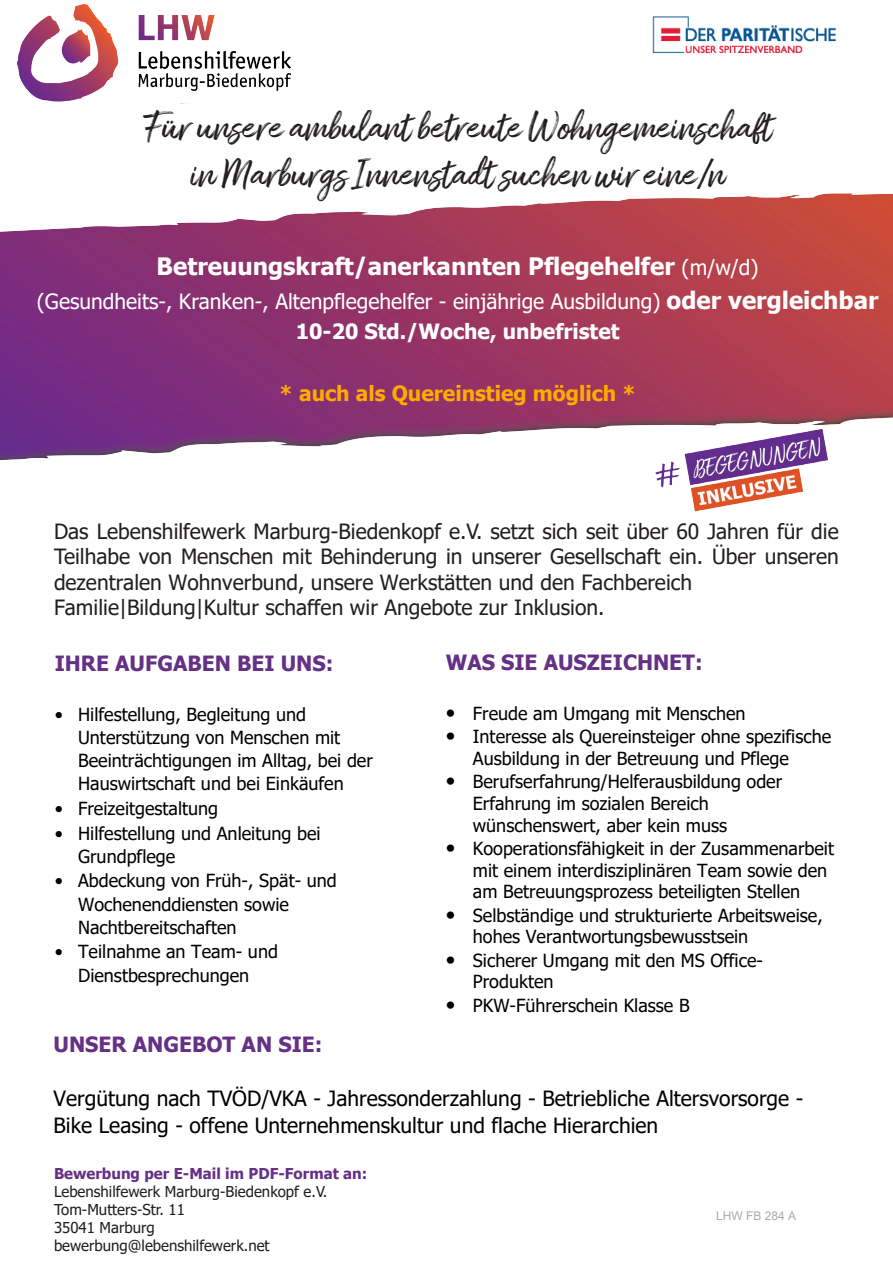
<style>
.page{position:relative;width:893px;height:1263px;background:#fff}
.page>*{position:absolute;margin:0;border:0;box-sizing:border-box;transform-origin:0 0}
.t1{font:39px/46.8px "Amithen";color:#231f20;text-align:center}
.t2{font:700 24px "Tahoma";color:#fff}
.t3{font:21px/25.2px "Tahoma";color:#231f20}
.t4{font:21px/27px "Tahoma";color:#000}
.t5{font:21px/30.2px "Tahoma";color:#fff;text-align:center}
.t6{font:700 21px "Tahoma";color:#653085}
.t7{font:700 21px "Tahoma";color:#fa0}
.t8{font:18px/23.1px "Tahoma";color:#000}
.t9{font:15px/18px "Tahoma";color:#231f20}
.t10{font:700 15px "Tahoma";color:#653085}
.t11{font:12px "Arial";color:#ababab}
.s1{font-weight:400;font-size:21px}
.s2{font-weight:700;font-size:24px}
.s3{font-weight:700}
.s4{font-size:21px}
</style>
<div class="page">
<img style="left:0;top:193px;width:892px;height:267px">
<img style="left:17px;top:5px;width:273px;height:97px">
<img style="left:652px;top:16px;width:184px;height:38px">
<img style="left:651px;top:423px;width:187px;height:89px">
<h1 class="t1" style="left:143px;top:105px;width:631px">Für unsere ambulant betreute Wohngemeinschaft in Marburgs Innenstadt suchen wir eine/n</h1>
<h2 class="t2" style="left:157px;top:250px;width:603px">Betreuungskraft/anerkannten Pflegehelfer <span class="s1">(m/w/d)</span></h2>
<p class="t5" style="left:37px;top:287px;width:843px">(Gesundheits-, Kranken-, Altenpflegehelfer - einjährige Ausbildung) <span class="s2">oder vergleichbar<br></span><span class="s3">10-20 Std./Woche, unbefristet</span></p>
<p class="t7" style="left:280px;top:379px;width:358px">* auch als Quereinstieg möglich *</p>
<p class="t3" style="left:54px;top:520px;width:786px">Das Lebenshilfewerk Marburg-Biedenkopf e.V. setzt sich seit über 60 Jahren für die Teilhabe von Menschen mit Behinderung in unserer Gesellschaft ein. Über unseren dezentralen Wohnverbund, unsere Werkstätten und den Fachbereich Familie|Bildung|Kultur schaffen wir Angebote zur Inklusion.</p>
<p class="t6" style="left:55px;top:649px;width:280px">IHRE AUFGABEN BEI UNS:</p>
<p class="t8" style="left:78px;top:704px;width:296px;text-indent:-23px">• Hilfestellung, Begleitung und Unterstützung von Menschen mit Beeinträchtigungen im Alltag, bei der Hauswirtschaft und bei Einkäufen</p>
<p class="t8" style="left:55px;top:798px;width:165px">• Freizeitgestaltung</p>
<p class="t8" style="left:78px;top:822px;width:244px;text-indent:-23px">• Hilfestellung und Anleitung bei<br>Grundpflege</p>
<p class="t8" style="left:78px;top:870px;width:260px;text-indent:-23px">• Abdeckung von Früh-, Spät- und<br>Wochenenddiensten sowie<br>Nachtbereitschaften</p>
<p class="t8" style="left:55px;top:941px;width:225px;text-align:center">• Teilnahme an Team- und<br>Dienstbesprechungen</p>
<p class="t6" style="left:446px;top:648px;width:258px">WAS SIE AUSZEICHNET:</p>
<p class="t8" style="left:446px;top:703px;width:301px"><span class="s4">•</span> Freude am Umgang mit Menschen</p>
<p class="t8" style="left:473px;top:727px;width:360px;line-height:21.6px;text-indent:-27px"><span class="s4">•</span> Interesse als Quereinsteiger ohne spezifische<br>Ausbildung in der Betreuung und Pflege</p>
<p class="t8" style="left:473px;top:772px;width:311px;line-height:21.6px;text-indent:-27px"><span class="s4">•</span> Berufserfahrung/Helferausbildung oder<br>Erfahrung im sozialen Bereich wünschenswert, aber kein muss</p>
<p class="t8" style="left:473px;top:839px;width:363px;line-height:21.6px;text-indent:-27px"><span class="s4">•</span> Kooperationsfähigkeit in der Zusammenarbeit mit einem interdisziplinären Team sowie den am Betreuungsprozess beteiligten Stellen</p>
<p class="t8" style="left:473px;top:905px;width:351px;line-height:21.6px;text-indent:-27px"><span class="s4">•</span> Selbständige und strukturierte Arbeitsweise, hohes Verantwortungsbewusstsein</p>
<p class="t8" style="left:473px;top:950px;width:292px;line-height:21.6px;text-indent:-27px"><span class="s4">•</span> Sicherer Umgang mit den MS Office-<br>Produkten</p>
<p class="t8" style="left:446px;top:995px;width:245px"><span class="s4">•</span> PKW-Führerschein Klasse B</p>
<p class="t6" style="left:54px;top:1030px;width:270px">UNSER ANGEBOT AN SIE:</p>
<p class="t4" style="left:54px;top:1086px;width:751px">Vergütung nach TVÖD/VKA - Jahressonderzahlung - Betriebliche Altersvorsorge -<br>Bike Leasing - offene Unternehmenskultur und flache Hierarchien</p>
<p class="t10" style="left:54px;top:1163px;width:315px">Bewerbung per E-Mail im PDF-Format an:</p>
<p class="t9" style="left:54px;top:1183px;width:275px">Lebenshilfewerk Marburg-Biedenkopf e.V.<br>Tom-Mutters-Str. 11<br>35041 Marburg bewerbung@lebenshilfewerk.net</p>
<p class="t11" style="left:716px;top:1207px;width:82px">LHW FB 284 A</p>
</div>
